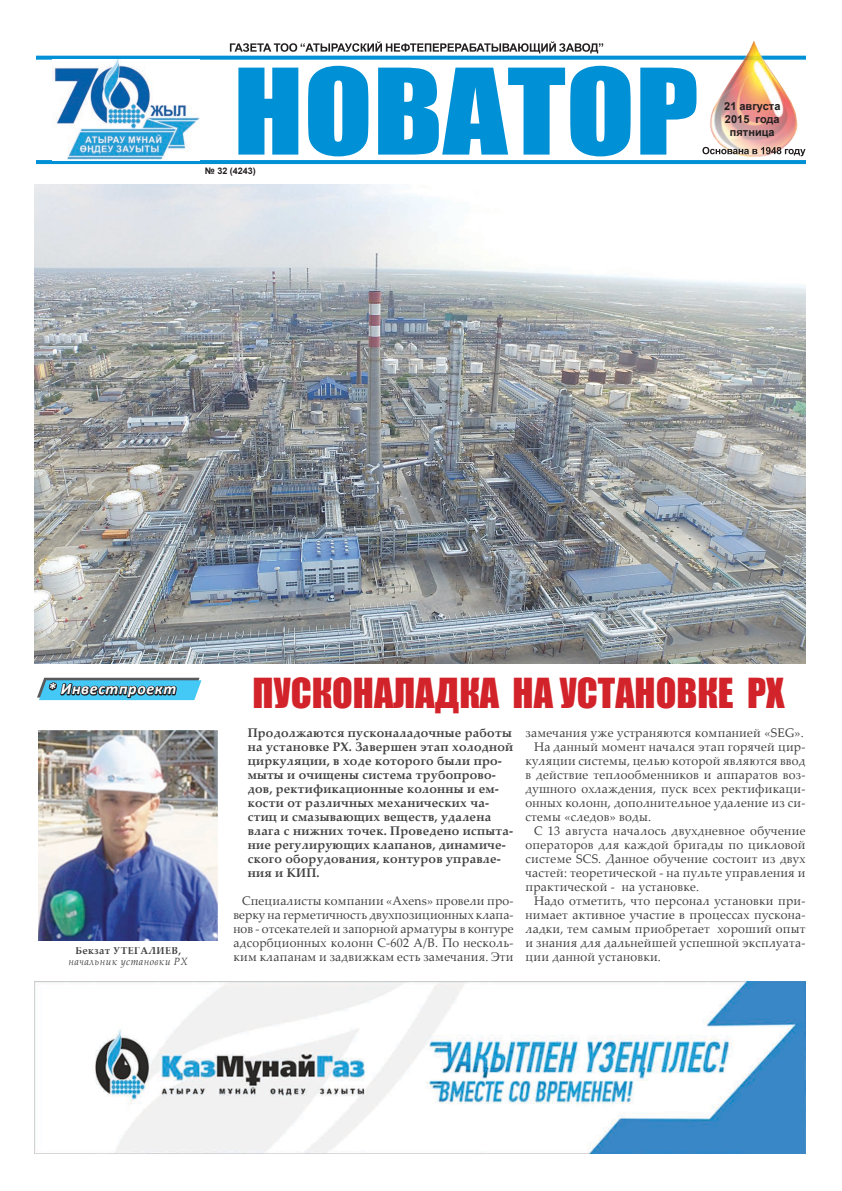
<style>
.page{position:relative;width:842px;height:1191px;background:#fff}
.page>*{position:absolute;margin:0;border:0;box-sizing:border-box;transform-origin:0 0}
.t1{font:38px "Impact Kaz";color:#d2232a}
.t2{font:italic 700 16px "Calibri";letter-spacing:.04em;color:#fff}
.t3{font:12.5px/14px "Palatino Linotype";letter-spacing:.02em;color:#414142;text-align:justify}
.t4{font:700 12.5px/14px "Palatino Linotype";letter-spacing:.02em;color:#414142}
.t5{font:700 11px/13.2px "Arial";color:#231f20;text-align:center}
.t6{font:italic 10.5px "Palatino Linotype";letter-spacing:.04em;color:#414142;scale:.95 1}
.t7{font:700 10.5px "Palatino Linotype";letter-spacing:.04em;color:#414142;scale:.95 1}
.t8{font:700 9px "Arial";color:#231f20}
</style>
<div class="page">
<svg style="left:230px;top:41px;width:373px;height:12px"></svg>
<svg style="left:238px;top:66px;width:458px;height:90px;fill:#0090d5"></svg>
<svg style="left:36px;top:56px;width:770px;height:4px;background:#1e9dda"></svg>
<svg style="left:36px;top:160px;width:770px;height:4px;background:#0e96d7"></svg>
<img style="left:707px;top:40px;width:91px;height:107px">
<svg style="left:702px;top:147px;width:103px;height:9px"></svg>
<img style="left:35px;top:981px;width:770px;height:172px">
<img style="left:54px;top:60px;width:145px;height:100px">
<img style="left:35px;top:184px;width:770px;height:479px">
<img style="left:39px;top:731px;width:178px;height:209px">
<div style="left:36px;top:728px;width:184px;height:219px;border:2px solid #fff"></div>
<svg style="left:37px;top:677px;width:164px;height:24px;background:#5094ac"></svg>
<p class="t8" style="left:205px;top:165px;width:53px">№ 32 (4243)</p>
<p class="t5" style="left:724px;top:99px;width:58px">21 августа<br>2015 года пятница</p>
<p class="t2" style="left:48px;top:679px;width:130px">* Инвестпроект</p>
<p class="t7" style="left:75px;top:943px;width:113px">Бекзат Утегалиев,</p>
<p class="t6" style="left:68px;top:954px;width:127px">начальник установки РХ</p>
<h1 class="t1" style="left:253px;top:663px;width:533px">Пусконаладка на установке PX</h1>
<p class="t4" style="left:248px;top:725px;width:267px">Продолжаются пусконаладочные работы на установке РХ. Завершен этап холодной циркуляции, в ходе которого были про&shy;мыты и очищены система трубопрово&shy;дов, ректификационные колонны и ем&shy;кости от различных механических ча&shy;стиц и смазывающих веществ, удалена влага с нижних точек. Проведено испыта&shy;ние регулирующих клапанов, динамиче&shy;ского оборудования, контуров управле&shy;ния и КИП.</p>
<p class="t3" style="left:233px;top:893px;width:282px;text-indent:9px">Специалисты компании «Axens» провели про&shy;верку на герметичность двухпозиционных клапа&shy;нов - отсекателей и запорной арматуры в контуре адсорбционных колонн С-602 А/В. По несколь&shy;ким клапанам и задвижкам есть замечания. Эти</p>
<p class="t3" style="left:525px;top:725px;width:280px">замечания уже устраняются компанией «SEG».</p>
<p class="t3" style="left:534px;top:739px;width:273px">На данный момент начался этап горячей цир-</p>
<p class="t3" style="left:525px;top:753px;width:281px">куляции системы, целью которой являются ввод</p>
<p class="t3" style="left:525px;top:767px;width:281px">в действие теплообменников и аппаратов воз-</p>
<p class="t3" style="left:525px;top:781px;width:281px">душного охлаждения, пуск всех ректификаци-</p>
<p class="t3" style="left:525px;top:795px;width:281px">онных колонн, дополнительное удаление из си-</p>
<p class="t3" style="left:525px;top:809px;width:127px">стемы «следов» воды.</p>
<p class="t3" style="left:534px;top:823px;width:273px">С 13 августа началось двухдневное обучение</p>
<p class="t3" style="left:525px;top:837px;width:282px">операторов для каждой бригады по цикловой</p>
<p class="t3" style="left:525px;top:851px;width:281px">системе SCS. Данное обучение состоит из двух</p>
<p class="t3" style="left:525px;top:865px;width:281px">частей: теоретической - на пульте управления и</p>
<p class="t3" style="left:525px;top:879px;width:175px">практической - на установке.</p>
<p class="t3" style="left:534px;top:893px;width:273px">Надо отметить, что персонал установки при-</p>
<p class="t3" style="left:525px;top:907px;width:281px">нимает активное участие в процессах пускона-</p>
<p class="t3" style="left:525px;top:921px;width:281px">ладки, тем самым приобретает хороший опыт</p>
<p class="t3" style="left:525px;top:935px;width:281px">и знания для дальнейшей успешной эксплуата-</p>
<p class="t3" style="left:525px;top:949px;width:137px">ции данной установки.</p>
</div>
